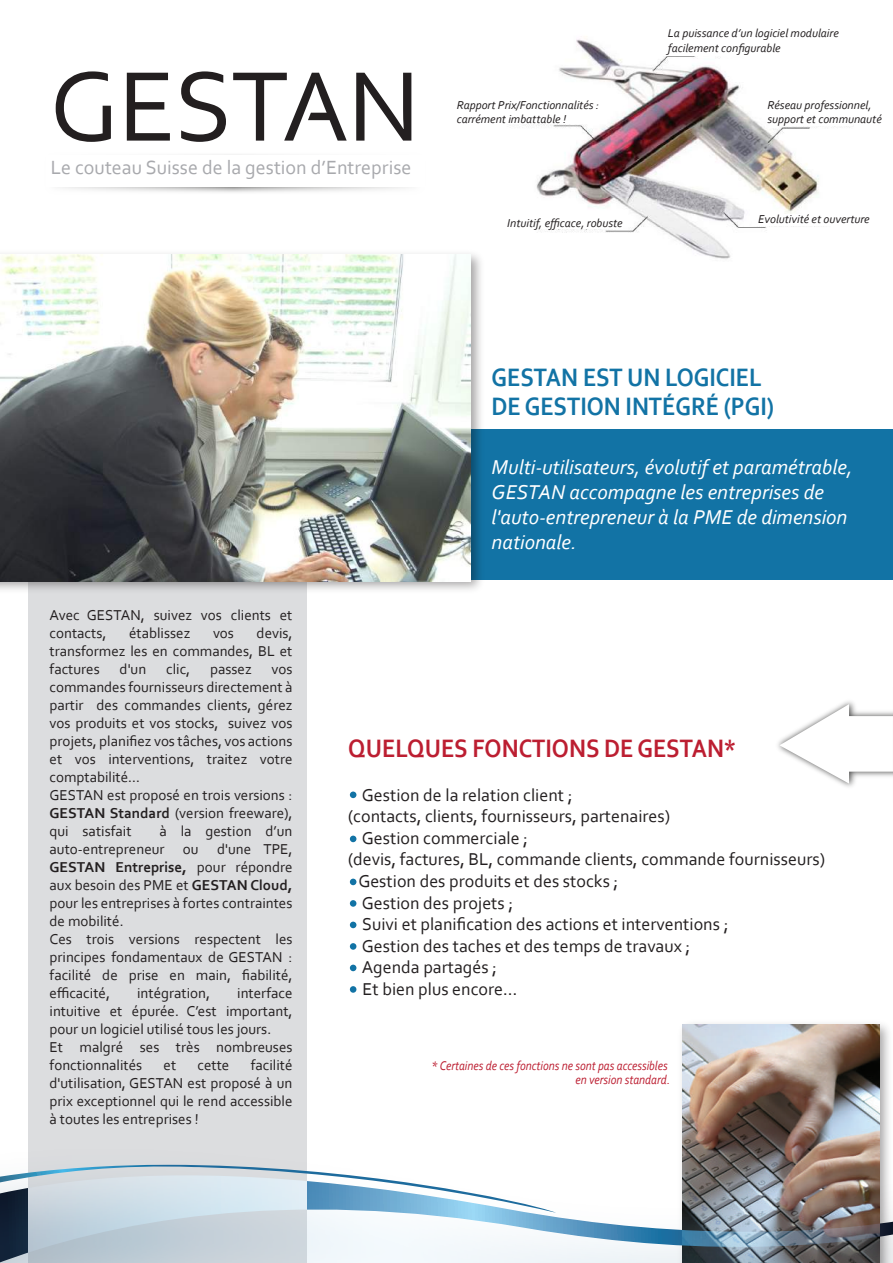
<style>
.page{position:relative;width:893px;height:1263px;background:#fff}
.page>*{position:absolute;margin:0;border:0;box-sizing:border-box;transform-origin:0 0}
.t1{font:700 26.4px/28.8px "Corbel";color:#1273a5;scale:.88 1}
.t2{font:700 26.4px "Corbel";color:#bc1e31;scale:.88 1}
.t3{font:italic 21px/25.2px "Corbel";color:#fff}
.t4{font:20.1px "Corbel";color:#a8a9ad}
.t5{font:18px "Corbel";color:#231f20}
.t6{font:15px/18px "Corbel";color:#231f20}
.t7{font:italic 13.2px/14.4px "Corbel";color:#bc1e31;text-align:right;scale:.88 1}
.t8{font:italic 12px/14.4px "Corbel";color:#231f20}
.s1{font-weight:700}
</style>
<div class="page">
<img style="left:526px;top:39px;width:324px;height:220px">
<div style="left:662px;top:35px;width:130px;height:20px;background:#fff"></div>
<div style="left:771px;top:105px;width:82px;height:20px;background:#fff"></div>
<div style="left:752px;top:214px;width:82px;height:12px;background:#fff"></div>
<div style="left:503px;top:107px;width:104px;height:17px;background:#fff"></div>
<div style="left:538px;top:212px;width:84px;height:17px;background:#fff"></div>
<div style="left:28px;top:549px;width:279px;height:714px;background:#dcdddf"></div>
<svg style="left:779px;top:704px;width:111px;height:80px"></svg>
<img style="left:682px;top:1024px;width:207px;height:84px">
<img style="left:683px;top:1025px;width:196px;height:83px">
<div style="left:0;top:429px;width:893px;height:151px;background:#1273a5"></div>
<img style="left:682px;top:1108px;width:207px;height:59px">
<svg style="left:0;top:1167px;width:893px;height:96px"></svg>
<svg style="left:0;top:1164px;width:556px;height:49px"></svg>
<svg style="left:56px;top:71px;width:55px;height:71px"></svg>
<svg style="left:127px;top:73px;width:43px;height:68px"></svg>
<svg style="left:181px;top:71px;width:45px;height:71px"></svg>
<svg style="left:233px;top:73px;width:114px;height:68px"></svg>
<svg style="left:356px;top:73px;width:55px;height:68px"></svg>
<div style="left:350px;top:791px;width:6px;height:7px;background:#1273a5;border-radius:50%"></div>
<svg style="left:350px;top:836px;width:6px;height:6px"></svg>
<svg style="left:350px;top:879px;width:6px;height:6px"></svg>
<div style="left:350px;top:900px;width:6px;height:7px;background:#1273a5;border-radius:50%"></div>
<svg style="left:350px;top:922px;width:6px;height:6px"></svg>
<div style="left:350px;top:943px;width:6px;height:7px;background:#1273a5;border-radius:50%"></div>
<svg style="left:350px;top:965px;width:6px;height:6px"></svg>
<div style="left:350px;top:986px;width:6px;height:7px;background:#1273a5;border-radius:50%"></div>
<img style="left:0;top:254px;width:481px;height:336px">
<img style="left:0;top:255px;width:471px;height:326px">
<h3 class="t4" style="left:51px;top:155px;width:362px">Le couteau Suisse de la gestion d’Entreprise</h3>
<p class="t8" style="left:457px;top:97px;width:144px">Rapport Prix/Fonctionnalités : carrément imbattable !</p>
<p class="t8" style="left:507px;top:215px;width:117px">Intuitif, efficace, robuste</p>
<p class="t8" style="left:668px;top:26px;width:172px">La puissance d’un logiciel modulaire facilement configurable</p>
<p class="t8" style="left:767px;top:97px;width:116px">Réseau professionnel, support et communauté</p>
<p class="t8" style="left:758px;top:211px;width:113px">Evolutivité et ouverture</p>
<h1 class="t1" style="left:492px;top:362px;width:322px">GESTAN EST UN LOGICIEL<br>DE GESTION INTÉGRÉ (PGI)</h1>
<h2 class="t3" style="left:492px;top:454px;width:362px">Multi-utilisateurs, évolutif et paramétrable, GESTAN accompagne les entreprises de l'auto-entrepreneur à la PME de dimension nationale.</h2>
<p class="t6" style="left:50px;top:606px;width:244px">Avec GESTAN, suivez vos clients et contacts,</p>
<p class="t6" style="left:129px;top:624px;width:63px">établissez</p>
<p class="t6" style="left:213px;top:624px;width:22px">vos</p>
<p class="t6" style="left:50px;top:624px;width:244px;text-align:justify;text-indent:207px">devis, transformez les en commandes, BL et factures</p>
<p class="t6" style="left:120px;top:660px;width:28px">d'un</p>
<p class="t6" style="left:166px;top:660px;width:26px">clic,</p>
<p class="t6" style="left:210px;top:660px;width:43px">passez</p>
<p class="t6" style="left:50px;top:660px;width:244px;text-indent:222px">vos commandes fournisseurs directement à partir des commandes clients, gérez vos produits et vos stocks, suivez vos projets, planifiez vos tâches, vos actions et vos interventions, traitez votre comptabilité…<br>GESTAN est proposé en trois versions :<br><span class="s1">GESTAN Standard</span> (version freeware), qui satisfait</p>
<p class="t6" style="left:50px;top:822px;width:244px;text-indent:110px">à la gestion d’un auto-entrepreneur ou d'une TPE,<br><span class="s1">GESTAN Entreprise,</span> pour répondre aux besoin des PME et <span class="s1">GESTAN Cloud, </span>pour les entreprises à fortes contraintes de mobilité.<br>Ces trois versions respectent les principes fondamentaux de GESTAN : facilité de prise en main, fiabilité, efficacité,</p>
<p class="t6" style="left:50px;top:984px;width:244px;text-indent:188px">interface intuitive et épurée. C’est important, pour un logiciel utilisé tous les jours.<br>Et malgré ses très nombreuses fonctionnalités</p>
<p class="t6" style="left:137px;top:984px;width:74px">intégration,</p>
<p class="t6" style="left:50px;top:1056px;width:244px;text-align:justify;text-indent:201px">facilité d'utilisation, GESTAN est proposé à un prix exceptionnel qui le rend accessible à toutes les entreprises !</p>
<p class="t6" style="left:164px;top:1056px;width:14px">et</p>
<p class="t6" style="left:198px;top:1056px;width:33px">cette</p>
<h1 class="t2" style="left:348px;top:732px;width:442px">QUELQUES FONCTIONS DE GESTAN*</h1>
<p class="t5" style="left:362px;top:783px;width:212px">Gestion de la relation client ;</p>
<p class="t5" style="left:348px;top:805px;width:323px">(contacts, clients, fournisseurs, partenaires)</p>
<p class="t5" style="left:362px;top:827px;width:168px">Gestion commerciale ;</p>
<p class="t5" style="left:348px;top:848px;width:478px">(devis, factures, BL, commande clients, commande fournisseurs)</p>
<p class="t5" style="left:358px;top:870px;width:262px">Gestion des produits et des stocks ;</p>
<p class="t5" style="left:362px;top:891px;width:153px">Gestion des projets ;</p>
<p class="t5" style="left:362px;top:913px;width:368px">Suivi et planification des actions et interventions ;</p>
<p class="t5" style="left:362px;top:935px;width:330px">Gestion des taches et des temps de travaux ;</p>
<p class="t5" style="left:362px;top:956px;width:137px">Agenda partagés ;</p>
<p class="t5" style="left:363px;top:978px;width:156px">Et bien plus encore…</p>
<p class="t7" style="left:432px;top:1058px;width:272px">* Certaines de ces fonctions ne sont pas accessibles en version standard.</p>
</div>
